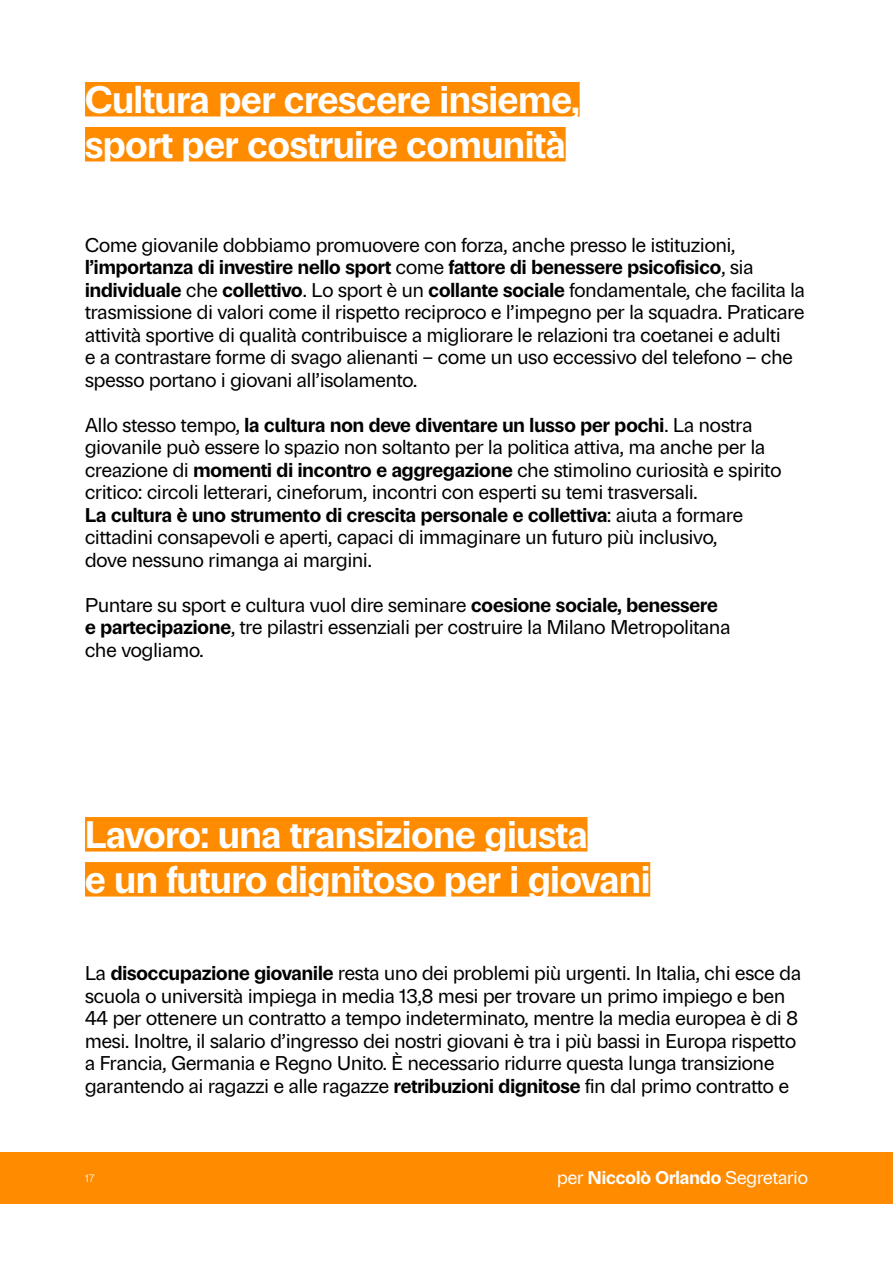
<style>
.page{position:relative;width:893px;height:1263px;background:#fff}
.page>*{position:absolute;margin:0;border:0;box-sizing:border-box;transform-origin:0 0}
.t1{font:700 37.5px/45px "Parabolica";color:#fff}
.t2{font:19.5px/22.5px "Parabolica";color:#000}
.t3{font:700 18px "Parabolica";color:#fff}
.t4{font:300 10.5px "Parabolica";color:#fff}
.s1{font-weight:700}
.s2{font-weight:400}
</style>
<div class="page">
<div style="left:0;top:1152px;width:893px;height:51px;background:#ff8b00"></div>
<div style="left:85px;top:82px;width:495px;height:34px;background:#ff8b00"></div>
<div style="left:85px;top:127px;width:481px;height:34px;background:#ff8b00"></div>
<div style="left:85px;top:817px;width:502px;height:34px;background:#ff8b00"></div>
<div style="left:85px;top:862px;width:565px;height:34px;background:#ff8b00"></div>
<h1 class="t1" style="left:85px;top:75px;width:496px">Cultura per crescere insieme, sport per costruire comunità</h1>
<p class="t2" style="left:85px;top:232px;width:721px">Come giovanile dobbiamo promuovere con forza, anche presso le istituzioni, <span class="s1">l’importanza di investire nello sport</span> come <span class="s1">fattore di benessere psicofisico</span>, sia <span class="s1">individuale</span> che <span class="s1">collettivo</span>. Lo sport è un <span class="s1">collante sociale</span> fondamentale, che facilita la trasmissione di valori come il rispetto reciproco e l’impegno per la squadra. Praticare attività sportive di qualità contribuisce a migliorare le relazioni tra coetanei e adulti<br>e a contrastare forme di svago alienanti – come un uso eccessivo del telefono – che spesso portano i giovani all’isolamento.</p>
<p class="t2" style="left:85px;top:412px;width:698px">Allo stesso tempo, <span class="s1">la cultura non deve diventare un lusso per pochi</span>. La nostra giovanile può essere lo spazio non soltanto per la politica attiva, ma anche per la creazione di <span class="s1">momenti di incontro e aggregazione</span> che stimolino curiosità e spirito critico: circoli letterari, cineforum, incontri con esperti su temi trasversali.<br><span class="s1">La cultura è uno strumento di crescita personale e collettiva</span>: aiuta a formare cittadini consapevoli e aperti, capaci di immaginare un futuro più inclusivo,<br>dove nessuno rimanga ai margini.</p>
<p class="t2" style="left:85px;top:592px;width:647px">Puntare su sport e cultura vuol dire seminare <span class="s1">coesione sociale, benessere e partecipazione</span>, tre pilastri essenziali per costruire la Milano Metropolitana che vogliamo.</p>
<h1 class="t1" style="left:85px;top:810px;width:567px">Lavoro: una transizione giusta<br>e un futuro dignitoso per i giovani</h1>
<p class="t2" style="left:85px;top:961px;width:717px">La <span class="s1">disoccupazione giovanile</span> resta uno dei problemi più urgenti. In Italia, chi esce da scuola o università impiega in media 13,8 mesi per trovare un primo impiego e ben 44 per ottenere un contratto a tempo indeterminato, mentre la media europea è di 8 mesi. Inoltre, il salario d’ingresso dei nostri giovani è tra i più bassi in Europa rispetto a Francia, Germania e Regno Unito. È necessario ridurre questa lunga transizione garantendo ai ragazzi e alle ragazze <span class="s1">retribuzioni dignitose</span> fin dal primo contratto e</p>
<p class="t4" style="left:85px;top:1170px;width:11px">17</p>
<p class="t3" style="left:557px;top:1165px;width:252px"><span class="s2">per</span> Niccolò Orlando <span class="s2">Segretario</span></p>
</div>
